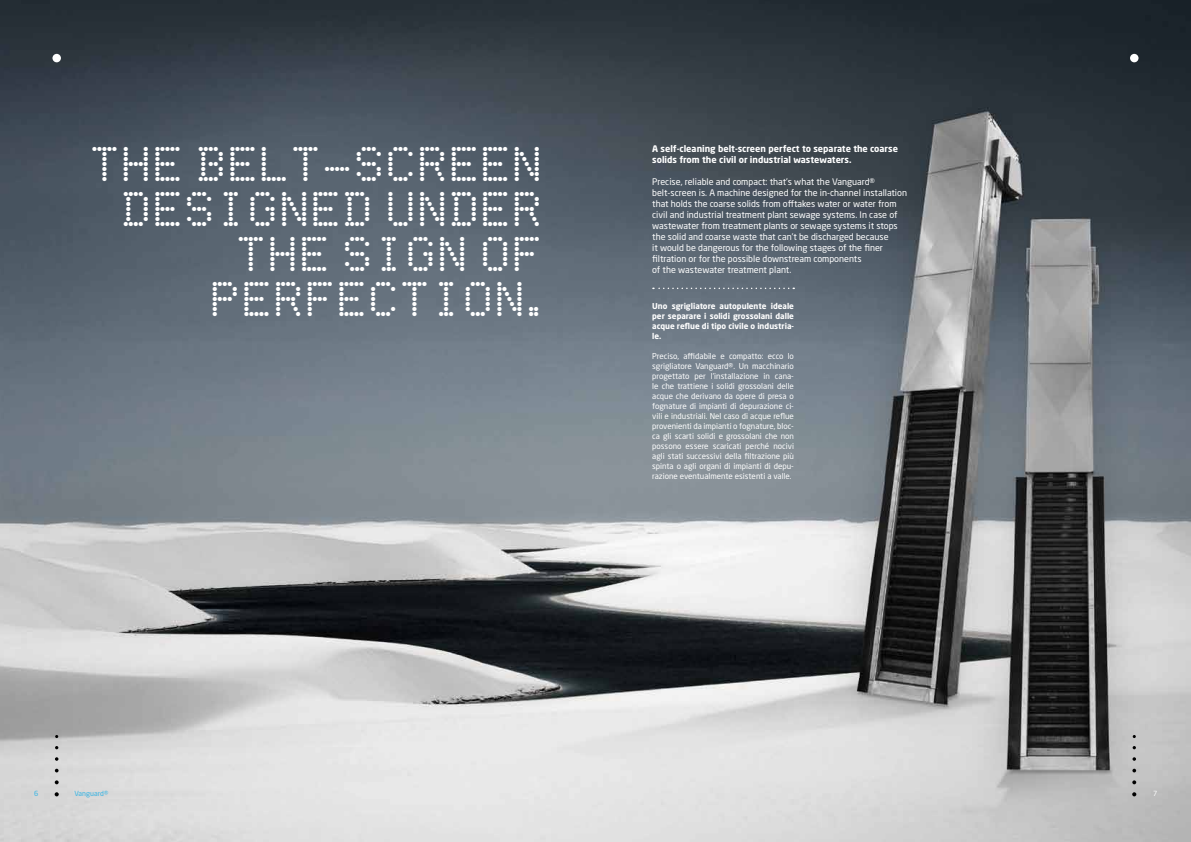
<style>
.page{position:relative;width:1191px;height:842px;background:#fff}
.page>*{position:absolute;margin:0;border:0;box-sizing:border-box;transform-origin:0 0}
.t1{font:40px "Dot Matrix";letter-spacing:.04em;color:#fff}
.t2{font:9px/11px "Neo Sans Std";color:#fff}
.t3{font:700 9px/11px "Neo Sans Std";color:#fff}
.t4{font:8px/10px "Neo Sans Std";color:#fff;text-align:justify}
.t5{font:700 8px/10px "Neo Sans Std";color:#fff;text-align:justify}
.t6{font:7px "Neo Sans Std";letter-spacing:.01em;color:#34b4e4}
.t7{font:7px "Neo Sans Std";color:#fff}
</style>
<div class="page">
<img style="left:0;top:0;width:1191px;height:842px">
<svg style="left:653px;top:288px;width:141px;height:1px"></svg>
<svg style="left:55px;top:792px;width:4px;height:4px"></svg>
<svg style="left:55px;top:780px;width:4px;height:4px"></svg>
<svg style="left:55px;top:769px;width:4px;height:3px"></svg>
<svg style="left:55px;top:757px;width:3px;height:4px"></svg>
<svg style="left:1132px;top:792px;width:4px;height:4px"></svg>
<svg style="left:1132px;top:780px;width:4px;height:4px"></svg>
<svg style="left:1132px;top:769px;width:4px;height:3px"></svg>
<svg style="left:1132px;top:757px;width:4px;height:4px"></svg>
<svg style="left:1132px;top:746px;width:4px;height:3px"></svg>
<div style="left:52px;top:54px;width:9px;height:8px;background:#fff;border-radius:50%"></div>
<div style="left:1130px;top:54px;width:8px;height:8px;background:#fff;border-radius:50%"></div>
<h1 class="t1" style="left:92px;top:147px;width:454px">THE BELT-SCREEN</h1>
<h1 class="t1" style="left:124px;top:192px;width:422px">DESIGNED UNDER</h1>
<h1 class="t1" style="left:239px;top:237px;width:308px">THE SIGN OF</h1>
<h1 class="t1" style="left:213px;top:282px;width:347px">PERFECTION.</h1>
<p class="t3" style="left:652px;top:143px;width:247px">A self-cleaning belt-screen perfect to separate the coarse solids from the civil or industrial wastewaters.</p>
<p class="t2" style="left:652px;top:176px;width:256px">Precise, reliable and compact: that’s what the Vanguard® belt-screen is. A machine designed for the in-channel installation that holds the coarse solids from offtakes water or water from civil and industrial treatment plant sewage systems. In case of wastewater from treatment plants or sewage systems it stops the solid and coarse waste that can’t be discharged because<br>it would be dangerous for the following stages of the finer filtration or for the possible downstream components<br>of the wastewater treatment plant.</p>
<p class="t5" style="left:652px;top:301px;width:143px">Uno sgrigliatore autopulente ideale per separare i solidi grossolani dalle acque reflue di tipo civile o industria&shy;le.</p>
<p class="t4" style="left:652px;top:351px;width:143px">Preciso, affidabile e compatto: ecco lo sgrigliatore Vanguard®. Un macchinario progettato per l’installazione in cana&shy;le che trattiene i solidi grossolani delle acque che derivano da opere di presa o fognature di impianti di depurazione ci&shy;vili e industriali. Nel caso di acque reflue provenienti da impianti o fognature, bloc&shy;ca gli scarti solidi e grossolani che non possono essere scaricati perché nocivi agli stati successivi della filtrazione più spinta o agli organi di impianti di depu&shy;razione eventualmente esistenti a valle.</p>
<p class="t6" style="left:34px;top:789px;width:6px">6</p>
<p class="t6" style="left:74px;top:789px;width:35px">Vanguard®</p>
<p class="t7" style="left:1153px;top:789px;width:6px">7</p>
</div>
